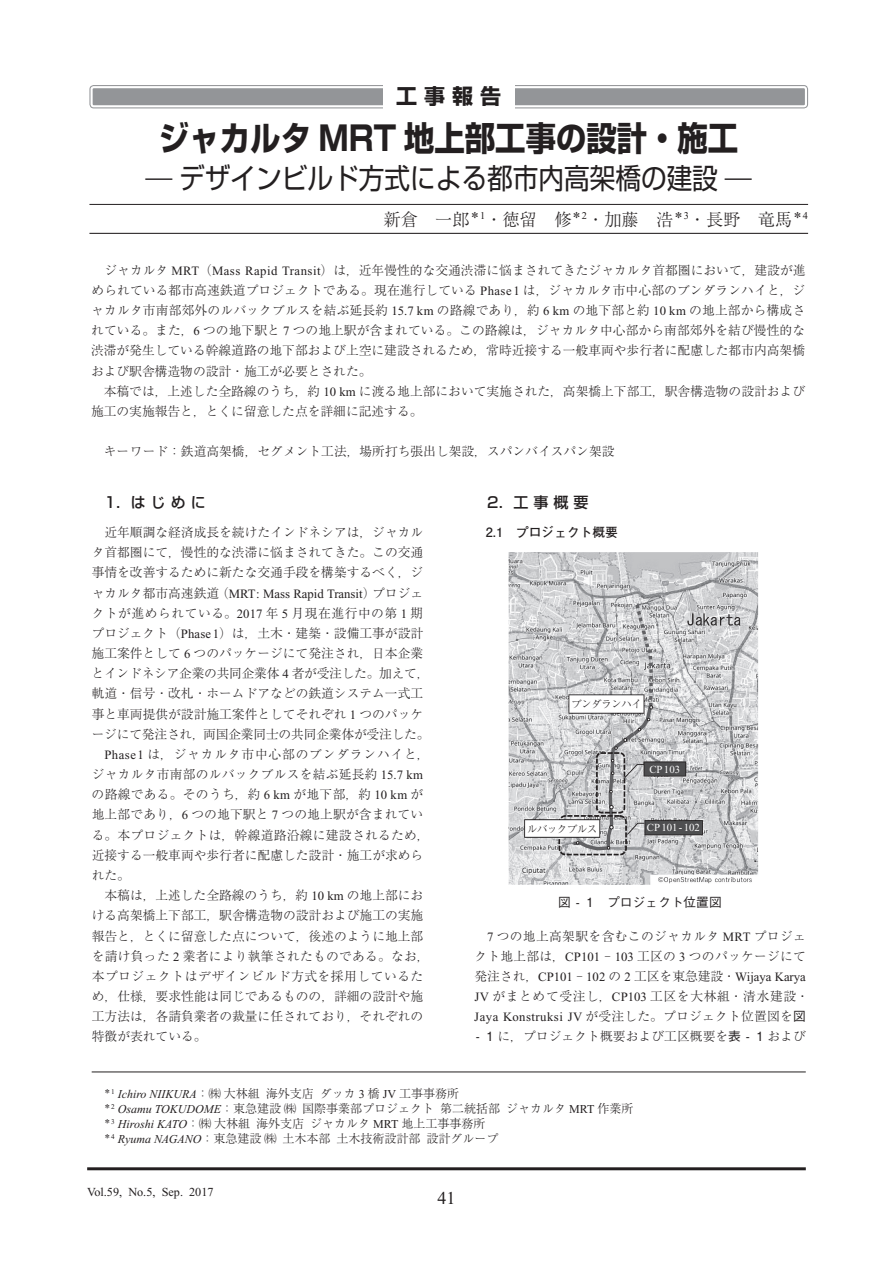
<style>
.page{position:relative;width:893px;height:1263px;background:#fff}
.page>*{position:absolute;margin:0;border:0;box-sizing:border-box;transform-origin:0 0}
.t1{font:700 33.75px "Shin Go Pro";color:#231f20;scale:.9 1}
.t2{font:28.5px "Shin Go Pro";color:#231f20;scale:.9 1}
.t3{font:700 21px "Shin Go Pro";color:#231f20}
.t4{font:18px "Times New Roman";color:#231f20}
.t5{font:300 17.25px "Ryumin Pr 6";color:#231f20}
.t6{font:500 15px "Shin Go Pro";letter-spacing:.335em;color:#231f20}
.t7{font:300 12.75px/20.1px "Ryumin Pr 6";color:#231f20;text-align:justify}
.t8{font:300 12.75px "Ryumin Pr 6";letter-spacing:.025em;color:#231f20}
.t9{font:12.75px "Times New Roman";color:#231f20}
.t10{font:300 12.75px/20.1px "Ryumin Pr 6";letter-spacing:.03em;color:#231f20;text-align:right}
.t11{font:12.75px "Times New Roman";letter-spacing:.035em;color:#231f20}
.t12{font:300 12.75px "Ryumin Pr 6";letter-spacing:.02em;color:#231f20}
.t13{font:300 12.75px "Ryumin Pr 6";letter-spacing:.05em;color:#231f20}
.t14{font:300 12.75px "Ryumin Pr 6";letter-spacing:.045em;color:#231f20}
.t15{font:300 12.75px "Ryumin Pr 6";letter-spacing:-.02em;color:#231f20}
.t16{font:300 12.75px "Ryumin Pr 6";letter-spacing:.065em;color:#231f20}
.t17{font:300 12.75px "Ryumin Pr 6";letter-spacing:.04em;color:#231f20}
.t18{font:500 12.75px "Gothic BBB Pro";color:#231f20}
.t19{font:700 12.75px "Futo Go B101 Pro";color:#231f20}
.t20{font:12.15px "Times New Roman";color:#231f20}
.t21{font:300 12px/15px "Ryumin Pr 6";color:#231f20}
.t22{font:300 10.8px "Ryumin Pr 6";letter-spacing:-.075em;color:#231f20}
.t23{font:10.8px "Times New Roman";color:#fff}
.s1{font-weight:300;font-stretch:expanded;font-size:30px}
.s2{font-family:"Times New Roman";font-weight:400}
.s3{font-family:"Ryumin Pr 6";font-weight:300}
.s4{font-family:"Ryumin Pr 6 N"}
.s5{font-family:"Ryumin Pr 6 N";font-weight:300}
.s6{font-family:"Gothic BBB Pro";font-weight:500}
.s7{font-family:"Times New Roman";font-weight:400;font-style:italic}
</style>
<div class="page">
<hr style="left:87px;top:1167px;width:719px;height:3px;background:#231f20">
<svg style="left:89px;top:85px;width:719px;height:23px"></svg>
<div style="left:92px;top:87px;width:714px;height:19px;background:#939598;border-radius:2px"></div>
<div style="left:91px;top:86px;width:716px;height:21px;border:2px solid #fff;border-radius:2px"></div>
<div style="left:383px;top:84px;width:132px;height:25px;background:#fff"></div>
<hr style="left:89px;top:204px;width:719px;height:1px;background:#231f20">
<hr style="left:89px;top:233px;width:719px;height:1px;background:#231f20">
<img style="left:508px;top:552px;width:251px;height:332px">
<hr style="left:92px;top:1071px;width:714px;height:1px;background:#231f20">
<h3 class="t3" style="left:396px;top:79px;width:106px">工 事 報 告</h3>
<h1 class="t1" style="left:159px;top:111px;width:645px">ジャカルタ MRT 地上部工事の設計・施工</h1>
<h2 class="t2" style="left:146px;top:154px;width:675px"><span class="s1">—</span> デザインビルド方式による都市内高架橋の建設 <span class="s1">—</span></h2>
<h3 class="t5" style="left:384px;top:206px;width:426px">新倉 一郎<sup>＊</sup><sup>1</sup>・徳留 修<sup>＊</sup><sup>2</sup>・加藤 浩<sup>＊</sup><sup>3</sup>・長野 竜馬<sup>＊</sup><sup>4</sup></h3>
<p class="t7" style="left:91px;top:259px;width:716px;text-indent:13px">ジャカルタ <span class="s2">MRT</span>（<span class="s2">Mass Rapid Transit</span>）は，近年慢性的な交通渋滞に悩まされてきたジャカルタ首都圏において，建設が進められている都市高速鉄道プロジェクトである。現在進行している <span class="s2">Phase1</span> は，ジャカルタ市中心部のブンダランハイと，ジャカルタ市南部郊外のルバックブルスを結ぶ延長約 <span class="s2">15.7 km</span> の路線であり，約 <span class="s2">6 km</span> の地下部と約 <span class="s2">10 km</span> の地上部から構成されている。また，<span class="s2">6</span> つの地下駅と <span class="s2">7</span> つの地上駅が含まれている。この路線は，ジャカルタ中心部から南部郊外を結び慢性的な渋滞が発生している幹線道路の地下部および上空に建設されるため，常時近接する一般車両や歩行者に配慮した都市内高架橋および駅舎構造物の設計・施工が必要とされた。</p>
<p class="t7" style="left:91px;top:380px;width:716px;text-indent:13px">本稿では，上述した全路線のうち，約 <span class="s2">10 km</span> に渡る地上部において実施された，高架橋上下部工，駅舎構造物の設計および施工の実施報告と，とくに留意した点を詳細に記述する。</p>
<p class="t7" style="left:104px;top:441px;width:512px">キーワード：鉄道高架橋，セグメント工法，場所打ち張出し架設，スパンバイスパン架設</p>
<p class="t6" style="left:104px;top:490px;width:103px">1．はじめに</p>
<p class="t7" style="left:92px;top:521px;width:333px;text-indent:13px">近年順調な経済成長を続けたインドネシアは，ジャカルタ首都圏にて，慢性的な渋滞に悩まされてきた。この交通事情を改善するために新たな交通手段を構築するべく，ジ</p>
<p class="t9" style="left:92px;top:586px;width:333px"><span class="s3">ャカルタ都市高速鉄道（</span>MRT: Mass Rapid Transit<span class="s3">）プロジェ</span></p>
<p class="t14" style="left:92px;top:603px;width:333px">クトが進められている。<span class="s2">2017</span> 年 <span class="s2">5</span> 月現在進行中の第 <span class="s2">1</span> 期</p>
<p class="t7" style="left:92px;top:622px;width:333px">プロジェクト（<span class="s2">Phase1</span>）は，土木・建築・設備工事が設計</p>
<p class="t7" style="left:92px;top:642px;width:333px">施工案件として <span class="s2">6</span> つのパッケージにて発注され，日本企業</p>
<p class="t15" style="left:92px;top:663px;width:339px">とインドネシア企業の共同企業体 <span class="s2">4</span> 者が受注した。加えて，</p>
<p class="t7" style="left:92px;top:683px;width:333px">軌道・信号・改札・ホームドアなどの鉄道システム一式工</p>
<p class="t7" style="left:92px;top:703px;width:333px">事と車両提供が設計施工案件としてそれぞれ <span class="s2">1</span> つのパッケ</p>
<p class="t7" style="left:92px;top:723px;width:339px">ージにて発注され，両国企業同士の共同企業体が受注した。</p>
<p class="t16" style="left:104px;top:744px;width:327px"><span class="s2">Phase1</span> は，ジャカルタ市中心部のブンダランハイと，</p>
<p class="t12" style="left:92px;top:764px;width:333px">ジャカルタ市南部のルバックブルスを結ぶ延長約 <span class="s2">15.7 km</span></p>
<p class="t8" style="left:92px;top:784px;width:333px">の路線である。そのうち，約 <span class="s2">6 km</span> が地下部，約 <span class="s2">10 km</span> が</p>
<p class="t7" style="left:92px;top:804px;width:333px">地上部であり，<span class="s2">6</span> つの地下駅と <span class="s2">7</span> つの地上駅が含まれてい</p>
<p class="t8" style="left:92px;top:825px;width:339px">る。本プロジェクトは，幹線道路沿線に建設されるため，</p>
<p class="t7" style="left:92px;top:844px;width:333px">近接する一般車両や歩行者に配慮した設計・施工が求めら</p>
<p class="t7" style="left:92px;top:864px;width:40px">れた。</p>
<p class="t7" style="left:105px;top:884px;width:320px">本稿は，上述した全路線のうち，約 <span class="s2">10 km</span> の地上部にお</p>
<p class="t7" style="left:92px;top:905px;width:333px">ける高架橋上下部工，駅舎構造物の設計および施工の実施</p>
<p class="t7" style="left:92px;top:925px;width:333px">報告と，とくに留意した点について，後述のように地上部</p>
<p class="t8" style="left:92px;top:946px;width:339px">を請け負った <span class="s2">2</span> 業者により執筆されたものである。なお，</p>
<p class="t17" style="left:92px;top:966px;width:333px">本プロジェクトはデザインビルド方式を採用しているた</p>
<p class="t7" style="left:92px;top:985px;width:333px">め，仕様，要求性能は同じであるものの，詳細の設計や施</p>
<p class="t7" style="left:92px;top:1006px;width:333px">工方法は，各請負業者の裁量に任されており，それぞれの</p>
<p class="t7" style="left:92px;top:1026px;width:116px">特徴が表れている。</p>
<p class="t6" style="left:487px;top:490px;width:103px">2．工事概要</p>
<p class="t19" style="left:486px;top:522px;width:134px">2.1　プロジェクト概要</p>
<p class="t22" style="left:571px;top:696px;width:72px">ブンダランハイ</p>
<p class="t22" style="left:527px;top:820px;width:72px">ルバックブルス</p>
<p class="t23" style="left:649px;top:763px;width:32px">CP103</p>
<p class="t23" style="left:647px;top:822px;width:55px">CP101-102</p>
<p class="t18" style="left:558px;top:892px;width:165px">図 - 1　プロジェクト位置図</p>
<p class="t10" style="left:474px;top:925px;width:333px"><span class="s2">7</span> つの地上高架駅を含むこのジャカルタ <span class="s2">MRT</span> プロジェクト地上部は，<span class="s2">CP101</span> <span class="s4">-</span> <span class="s2">103</span> 工区の <span class="s2">3</span> つのパッケージにて</p>
<p class="t9" style="left:474px;top:970px;width:333px"><span class="s3">発注され，</span>CP101 <span class="s5">-</span> 102 <span class="s3">の</span> 2 <span class="s3">工区を東急建設・</span>Wijaya Karya</p>
<p class="t13" style="left:474px;top:986px;width:336px"><span class="s2">JV</span> がまとめて受注し，<span class="s2">CP103</span> 工区を大林組・清水建設・</p>
<p class="t11" style="left:474px;top:1010px;width:333px">Jaya Konstruksi JV <span class="s3">が受注した。プロジェクト位置図を</span><span class="s6">図</span></p>
<p class="t7" style="left:476px;top:1026px;width:331px"><span class="s6">- 1</span> に，プロジェクト概要および工区概要を<span class="s6">表 - 1</span> および</p>
<p class="t21" style="left:104px;top:1086px;width:531px"><sup>＊</sup><sup>1</sup> <span class="s7">Ichiro NIIKURA</span>：㈱大林組海外支店ダッカ <span class="s2">3</span> 橋 <span class="s2">JV</span> 工事事務所<br><sup>＊</sup><sup>2</sup> <span class="s7">Osamu TOKUDOME</span>：東急建設㈱国際事業部プロジェクト第二統括部ジャカルタ <span class="s2">MRT</span> 作業所<sup>＊</sup><sup>3</sup> <span class="s7">Hiroshi KATO</span>：㈱大林組海外支店ジャカルタ <span class="s2">MRT</span> 地上工事事務所<br><sup>＊</sup><sup>4</sup> <span class="s7">Ryuma NAGANO</span>：東急建設㈱土木本部土木技術設計部設計グループ</p>
<p class="t20" style="left:87px;top:1185px;width:128px">Vol.59, No.5, Sep. 2017</p>
<h3 class="t4" style="left:437px;top:1188px;width:19px">41</h3>
</div>
